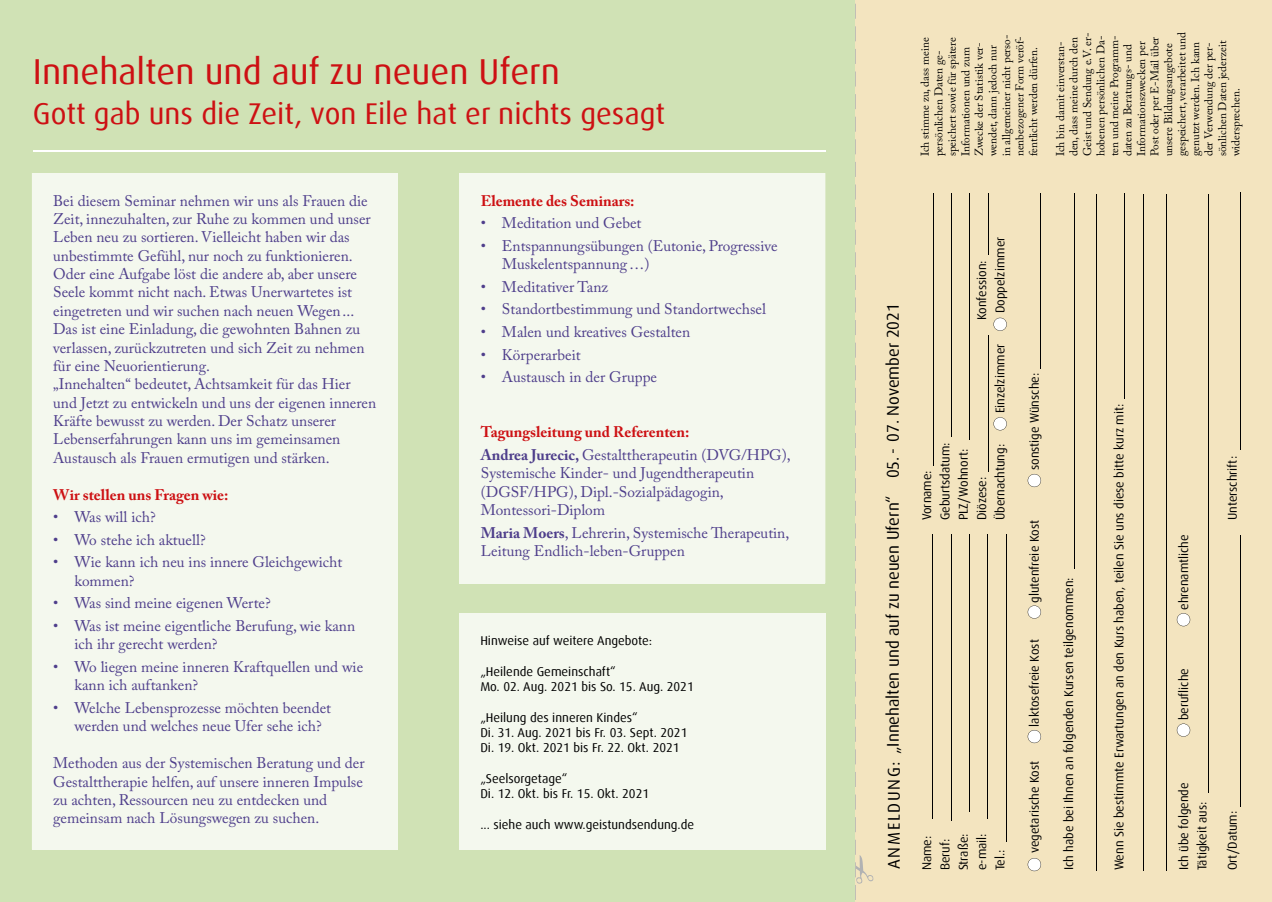
<style>
.page{position:relative;width:1272px;height:902px;background:#fff}
.page>*{position:absolute;margin:0;border:0;box-sizing:border-box;transform-origin:0 0}
.t1{font:36px "Dax";color:#cd1013}
.t2{font:30px "Dax";color:#cd1013}
.t3{font:16.95px "Dax";color:#000}
.t4{font:15.3px/18.3px "Adobe Caslon Pro";color:#4e3e8b}
.t5{font:700 15.3px/22.6px "Adobe Caslon Pro";color:#cd1013}
.t6{font:12.75px/15.3px "Dax";color:#000}
.t7{font:11.25px/13.5px "Adobe Caslon Pro";color:#000}
.s1{color:#4e3e8b}
.s2{font-weight:400;color:#4e3e8b}
.s3{font-weight:700}
</style>
<div class="page">
<div style="left:0;top:0;width:855px;height:901px;background:#d0e2b5"></div>
<div style="left:32px;top:173px;width:366px;height:676px;background:#f4f8ee"></div>
<div style="left:459px;top:173px;width:366px;height:410px;background:#f4f8ee"></div>
<hr style="left:33px;top:151px;width:792px;height:1px;background:#fff">
<div style="left:459px;top:613px;width:366px;height:236px;background:#f4f8ee"></div>
<div style="left:855px;top:0;width:416px;height:901px;background:#f3e4bf"></div>
<svg style="left:855px;top:839px;width:18px;height:60px"></svg>
<hr style="left:932px;top:193px;width:1px;height:273px;background:#000">
<hr style="left:950px;top:193px;width:1px;height:243px;background:#000">
<hr style="left:969px;top:193px;width:1px;height:247px;background:#000">
<hr style="left:987px;top:335px;width:1px;height:136px;background:#000">
<hr style="left:932px;top:534px;width:1px;height:284px;background:#000">
<hr style="left:951px;top:534px;width:1px;height:287px;background:#000">
<hr style="left:969px;top:534px;width:1px;height:278px;background:#000">
<hr style="left:987px;top:534px;width:1px;height:284px;background:#000">
<hr style="left:1006px;top:534px;width:1px;height:308px;background:#000">
<hr style="left:1073px;top:193px;width:1px;height:376px;background:#000">
<hr style="left:1040px;top:193px;width:1px;height:176px;background:#000">
<hr style="left:1124px;top:193px;width:1px;height:206px;background:#000">
<hr style="left:1095px;top:193px;width:1px;height:677px;background:#000">
<hr style="left:1143px;top:193px;width:1px;height:677px;background:#000">
<hr style="left:1166px;top:193px;width:1px;height:677px;background:#000">
<hr style="left:1239px;top:534px;width:1px;height:272px;background:#000">
<hr style="left:1207px;top:193px;width:1px;height:599px;background:#000">
<hr style="left:1239px;top:192px;width:1px;height:258px;background:#000">
<svg style="left:993px;top:417px;width:13px;height:13px"></svg>
<svg style="left:993px;top:318px;width:13px;height:13px"></svg>
<svg style="left:1176px;top:723px;width:14px;height:13px"></svg>
<svg style="left:1027px;top:857px;width:14px;height:14px"></svg>
<svg style="left:1027px;top:730px;width:14px;height:13px"></svg>
<svg style="left:1027px;top:605px;width:14px;height:13px"></svg>
<svg style="left:1027px;top:474px;width:14px;height:13px"></svg>
<svg style="left:1176px;top:613px;width:14px;height:13px"></svg>
<hr style="left:988px;top:193px;width:1px;height:62px;background:#000">
<h1 class="t1" style="left:33px;top:51px;width:528px">Innehalten und auf zu neuen Ufern</h1>
<h2 class="t2" style="left:33px;top:97px;width:633px">Gott gab uns die Zeit, von Eile hat er nichts gesagt</h2>
<p class="t4" style="left:53px;top:191px;width:324px">Bei diesem Seminar nehmen wir uns als Frauen die Zeit, innezuhalten, zur Ruhe zu kommen und unser Leben neu zu sortieren. Vielleicht haben wir das unbestimmte Gefühl, nur noch zu funktionieren.<br>Oder eine Aufgabe löst die andere ab, aber unsere Seele kommt nicht nach. Etwas Unerwartetes ist eingetreten und wir suchen nach neuen Wegen ...<br>Das ist eine Einladung, die gewohnten Bahnen zu verlassen, zurückzutreten und sich Zeit zu nehmen für eine Neuorientierung.<br>„Innehalten“ bedeutet, Achtsamkeit für das Hier und Jetzt zu entwickeln und uns der eigenen inneren Kräfte bewusst zu werden. Der Schatz unserer Lebenserfahrungen kann uns im gemeinsamen Austausch als Frauen ermutigen und stärken.</p>
<p class="t5" style="left:53px;top:483px;width:177px">Wir stellen uns Fragen wie:</p>
<p class="t4" style="left:53px;top:507px;width:104px">• Was will ich?</p>
<p class="t4" style="left:53px;top:530px;width:154px">• Wo stehe ich aktuell?</p>
<p class="t4" style="left:74px;top:553px;width:269px;text-indent:-21px">• Wie kann ich neu ins innere Gleichgewicht kommen?</p>
<p class="t4" style="left:53px;top:594px;width:219px">• Was sind meine eigenen Werte?</p>
<p class="t4" style="left:74px;top:616px;width:282px;text-indent:-21px">• Was ist meine eigentliche Berufung, wie kann ich ihr gerecht werden?</p>
<p class="t4" style="left:74px;top:657px;width:290px;text-indent:-21px">• Wo liegen meine inneren Kraftquellen und wie kann ich auftanken?</p>
<p class="t4" style="left:74px;top:698px;width:258px;text-indent:-21px">• Welche Lebensprozesse möchten beendet werden und welches neue Ufer sehe ich?</p>
<p class="t4" style="left:53px;top:753px;width:313px">Methoden aus der Systemischen Beratung und der Gestalttherapie helfen, auf unsere inneren Impulse zu achten, Ressourcen neu zu entdecken und gemeinsam nach Lösungswegen zu suchen.</p>
<p class="t5" style="left:480px;top:189px;width:155px">Elemente des Seminars:</p>
<p class="t4" style="left:480px;top:214px;width:162px">• Meditation und Gebet</p>
<p class="t4" style="left:502px;top:236px;width:277px;text-indent:-21px">• Entspannungsübungen (Eutonie, Progressive<br>Muskelentspannung …)</p>
<p class="t4" style="left:480px;top:277px;width:129px">• Meditativer Tanz</p>
<p class="t4" style="left:480px;top:300px;width:287px">• Standortbestimmung und Standortwechsel</p>
<p class="t4" style="left:480px;top:322px;width:211px">• Malen und kreatives Gestalten</p>
<p class="t4" style="left:480px;top:345px;width:101px">• Körperarbeit</p>
<p class="t4" style="left:480px;top:368px;width:178px">• Austausch in der Gruppe</p>
<p class="t5" style="left:480px;top:421px;width:311px">Tagungsleitung und Referenten:<br><span class="s1">Andrea Jurecic,</span> <span class="s2">Gestalttherapeutin (DVG/HPG),</span></p>
<p class="t4" style="left:480px;top:464px;width:275px">Systemische Kinder- und Jugendtherapeutin (DGSF/HPG), Dipl.-Sozialpädagogin,<br>Montessori-Diplom</p>
<p class="t4" style="left:480px;top:523px;width:229px"><span class="s3">Maria Moers</span>, Lehrerin, Systemische</p>
<p class="t4" style="left:727px;top:523px;width:63px">erapeutin,</p>
<p class="t4" style="left:480px;top:541px;width:205px">Leitung Endlich-leben-Gruppen</p>
<p class="t6" style="left:480px;top:633px;width:173px">Hinweise auf weitere Angebote:</p>
<p class="t6" style="left:480px;top:663px;width:215px">„Heilende Gemeinschaft“<br>Mo. 02. Aug. 2021 bis So. 15. Aug. 2021</p>
<p class="t6" style="left:480px;top:709px;width:208px">„Heilung des inneren Kindes“<br>Di. 31. Aug. 2021 bis Fr. 03. Sept. 2021<br>Di. 19. Okt. 2021 bis Fr. 22. Okt. 2021</p>
<p class="t6" style="left:480px;top:771px;width:170px">„Seelsorgetage“<br>Di. 12. Okt. bis Fr. 15. Okt. 2021</p>
<p class="t6" style="left:480px;top:816px;width:215px">... siehe auch www.geistundsendung.de</p>
<p class="t7" style="left:918px;top:156px;width:123px;rotate:-90deg">Ich stimme zu, dass meine persönlichen Daten ge&shy;speichert sowie für spätere<br>Informationen und zum<br>Zwecke der Statistik ver&shy;wendet, dann jedoch nur in allgemeiner nicht perso&shy;nenbezogener Form veröf&shy;fentlicht werden dürfen.</p>
<p class="t7" style="left:1053px;top:156px;width:125px;rotate:-90deg">Ich bin damit einverstan&shy;den, dass meine durch den<br>Geist und Sendung e.V. er&shy;hobenen persönlichen Da&shy;ten und meine Programm&shy;daten zu Beratungs- und<br>Informationszwecken per<br>Post oder per E-Mail über unsere Bildungsangebote gespeichert, verarbeitet und genutzt werden. Ich kann der Verwendung der per&shy;sönlichen Daten jederzeit widersprechen.</p>
<p class="t3" style="left:883px;top:868px;width:567px;rotate:-90deg">ANMELDUNG: „Innehalten und auf zu neuen Ufern“ 05. - 07. November 2021</p>
<p class="t6" style="left:974px;top:320px;width:61px;rotate:-90deg">Konfession:</p>
<p class="t6" style="left:992px;top:313px;width:78px;rotate:-90deg">Doppelzimmer</p>
<p class="t6" style="left:992px;top:413px;width:71px;rotate:-90deg">Einzelzimmer</p>
<p class="t6" style="left:919px;top:520px;width:51px;rotate:-90deg">Vorname:</p>
<p class="t6" style="left:937px;top:520px;width:79px;rotate:-90deg">Geburtsdatum:</p>
<p class="t6" style="left:992px;top:520px;width:78px;rotate:-90deg">Übernachtung:</p>
<p class="t6" style="left:955px;top:520px;width:73px;rotate:-90deg">PLZ/Wohnort:</p>
<p class="t6" style="left:974px;top:520px;width:45px;rotate:-90deg">Diözese:</p>
<p class="t6" style="left:919px;top:870px;width:36px;rotate:-90deg">Name:</p>
<p class="t6" style="left:937px;top:870px;width:33px;rotate:-90deg">Beruf:</p>
<p class="t6" style="left:955px;top:870px;width:38px;rotate:-90deg">Straße:</p>
<p class="t6" style="left:974px;top:870px;width:38px;rotate:-90deg">e-mail:</p>
<p class="t6" style="left:992px;top:870px;width:22px;rotate:-90deg">Tel.:</p>
<p class="t6" style="left:1026px;top:470px;width:99px;rotate:-90deg">sonstige Wünsche:</p>
<p class="t6" style="left:1026px;top:603px;width:84px;rotate:-90deg">glutenfreie Kost</p>
<p class="t6" style="left:1026px;top:726px;width:89px;rotate:-90deg">laktosefreie Kost</p>
<p class="t6" style="left:1026px;top:853px;width:94px;rotate:-90deg">vegetarische Kost</p>
<p class="t6" style="left:1061px;top:870px;width:294px;rotate:-90deg">Ich habe bei Ihnen an folgenden Kursen teilgenommen:</p>
<p class="t6" style="left:1111px;top:870px;width:468px;rotate:-90deg">Wenn Sie bestimmte Erwartungen an den Kurs haben, teilen Sie uns diese bitte kurz mit:</p>
<p class="t6" style="left:1176px;top:610px;width:77px;rotate:-90deg">ehrenamtliche</p>
<p class="t6" style="left:1176px;top:720px;width:54px;rotate:-90deg">berufliche</p>
<p class="t6" style="left:1224px;top:520px;width:66px;rotate:-90deg">Unterschrift:</p>
<p class="t6" style="left:1176px;top:870px;width:89px;rotate:-90deg">Ich übe folgende</p>
<p class="t6" style="left:1194px;top:870px;width:70px;rotate:-90deg">Tätigkeit aus:</p>
<p class="t6" style="left:1224px;top:870px;width:61px;rotate:-90deg">Ort/Datum:</p>
</div>
